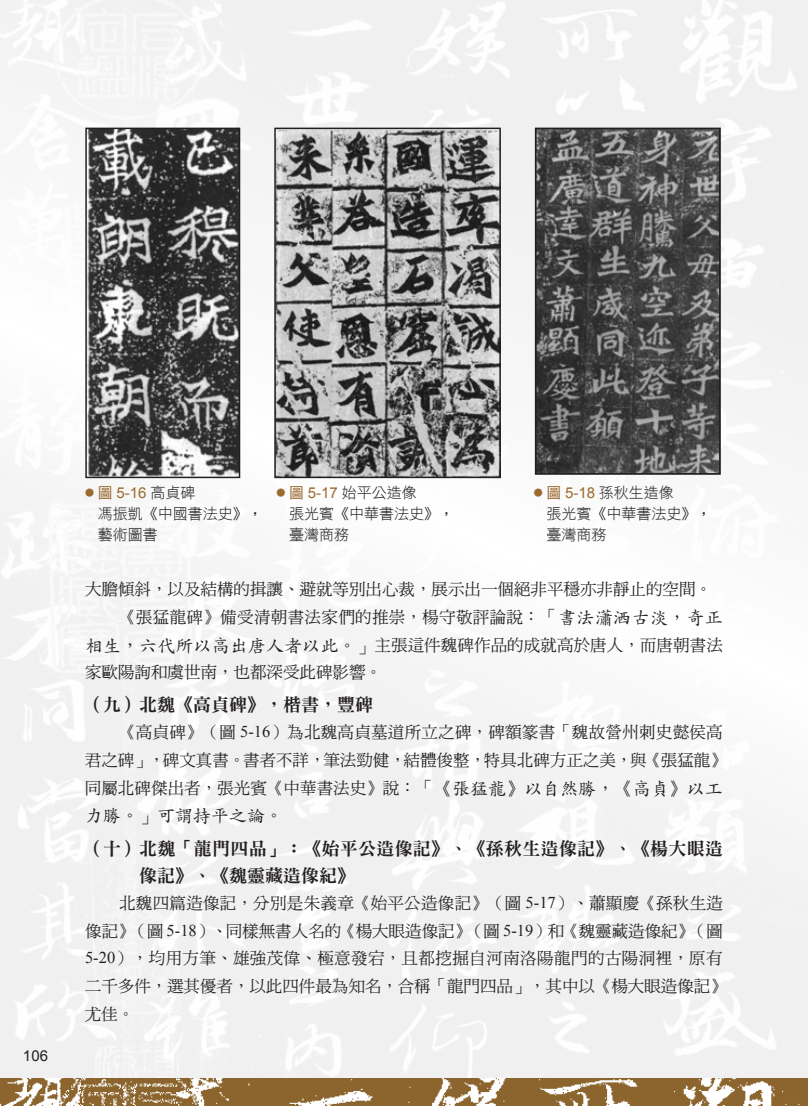
<style>
.page{position:relative;width:808px;height:1106px;background:#fff}
.page>*{position:absolute;margin:0;border:0;box-sizing:border-box;transform-origin:0 0}
.t1{font:18px/27.8px "DF Ming Std W9";letter-spacing:.015em;color:#231f20}
.t2{font:18px "DF Kai Shu Md HK BF";color:#231f20}
.t3{font:16.5px/27.8px "DF Ming Md HK BF";letter-spacing:.005em;color:#231f20}
.t4{font:15px/21px "DF Hei Lt HK BF";color:#231f20}
.t5{font:15px "Arial";color:#9c692e}
.t6{font:15px "Arial";color:#231f20}
.s1{font-family:"Inn Ming";font-weight:500;font-size:9px}
.s2{font-family:"DF Hei Std W5"}
.s3{font-family:"DF Hei Lt HK BF";color:#231f20}
.s4{font-family:"Inn Ming";font-weight:500;font-size:9px;color:#9c692e}
.s5{font-family:"DF Hei Std W5";color:#9c692e}
.s6{font-family:"Arial";color:#9c692e}
.s7{font-family:"DF Kai Shu Md HK BF";font-size:18px}
.s8{font-family:"Times New Roman"}
</style>
<div class="page">
<img style="left:0;top:1078px;width:808px;height:28px">
<img style="left:87px;top:130px;width:151px;height:346px">
<div style="left:85px;top:128px;width:155px;height:350px;border:1px solid #231f20"></div>
<img style="left:276px;top:130px;width:223px;height:346px">
<div style="left:274px;top:128px;width:227px;height:350px;border:1px solid #231f20"></div>
<img style="left:538px;top:131px;width:180px;height:341px">
<div style="left:535px;top:128px;width:186px;height:347px;border:2px solid #231f20"></div>
<p class="t6" style="left:23px;top:1046px;width:27px">106</p>
<p class="t5" style="left:85px;top:483px;width:112px"><span class="s1">●</span> <span class="s2">圖</span> 5-16 <span class="s3">高貞碑</span></p>
<p class="t4" style="left:98px;top:503px;width:166px">馮振凱《中國書法史》，藝術圖書</p>
<p class="t4" style="left:289px;top:482px;width:167px;text-indent:-13px"><span class="s4">●</span> <span class="s5">圖</span> <span class="s6">5-17</span> 始平公造像<br>張光賓《中華書法史》，臺灣商務</p>
<p class="t4" style="left:546px;top:482px;width:166px;text-indent:-13px"><span class="s4">●</span> <span class="s5">圖</span> <span class="s6">5-18</span> 孫秋生造像<br>張光賓《中華書法史》，臺灣商務</p>
<p class="t3" style="left:85px;top:575px;width:628px">大膽傾斜，以及結構的揖讓、避就等別出心裁，展示出一個絕非平穩亦非靜止的空間。</p>
<p class="t3" style="left:119px;top:603px;width:605px">《張猛龍碑》備受清朝書法家們的推崇，楊守敬評論說：<span class="s7">「書法瀟洒古淡，奇正</span></p>
<p class="t3" style="left:85px;top:631px;width:639px"><span class="s7">相生，六代所以高出唐人者以此。」</span>主張這件魏碑作品的成就高於唐人，而唐朝書法</p>
<p class="t3" style="left:85px;top:658px;width:298px">家歐陽詢和虞世南，也都深受此碑影響。</p>
<p class="t1" style="left:85px;top:691px;width:289px">（九）北魏《高貞碑》，楷書，豐碑</p>
<p class="t3" style="left:85px;top:718px;width:643px;text-indent:34px">《高貞碑》（圖 <span class="s8">5-16</span>）為北魏高貞墓道所立之碑，碑額篆書「魏故營州刺史懿侯高君之碑」，碑文真書。書者不詳，筆法勁健，結體俊整，特具北碑方正之美，與《張猛龍》同屬北碑傑出者，張光賓《中華書法史》說：<span class="s7">「《張猛龍》以自然勝，《高貞》以工</span></p>
<p class="t2" style="left:85px;top:807px;width:199px">力勝。」可謂持平之論。</p>
<p class="t1" style="left:139px;top:834px;width:585px;text-indent:-54px">（十）北魏「龍門四品」：《始平公造像記》、《孫秋生造像記》、《楊大眼造像記》、《魏靈藏造像紀》</p>
<p class="t3" style="left:85px;top:889px;width:643px;text-indent:34px">北魏四篇造像記，分別是朱義章《始平公造像記》（圖 <span class="s8">5-17</span>）、蕭顯慶《孫秋生造像記》（圖 <span class="s8">5-18</span>）、同樣無書人名的《楊大眼造像記》（圖 <span class="s8">5-19</span>）和《魏靈藏造像紀》（圖<span class="s8">5-20</span>），均用方筆、雄強茂偉、極意發宕，且都挖掘自河南洛陽龍門的古陽洞裡，原有二千多件，選其優者，以此四件最為知名，合稱「龍門四品」，其中以《楊大眼造像記》尤佳。</p>
</div>
